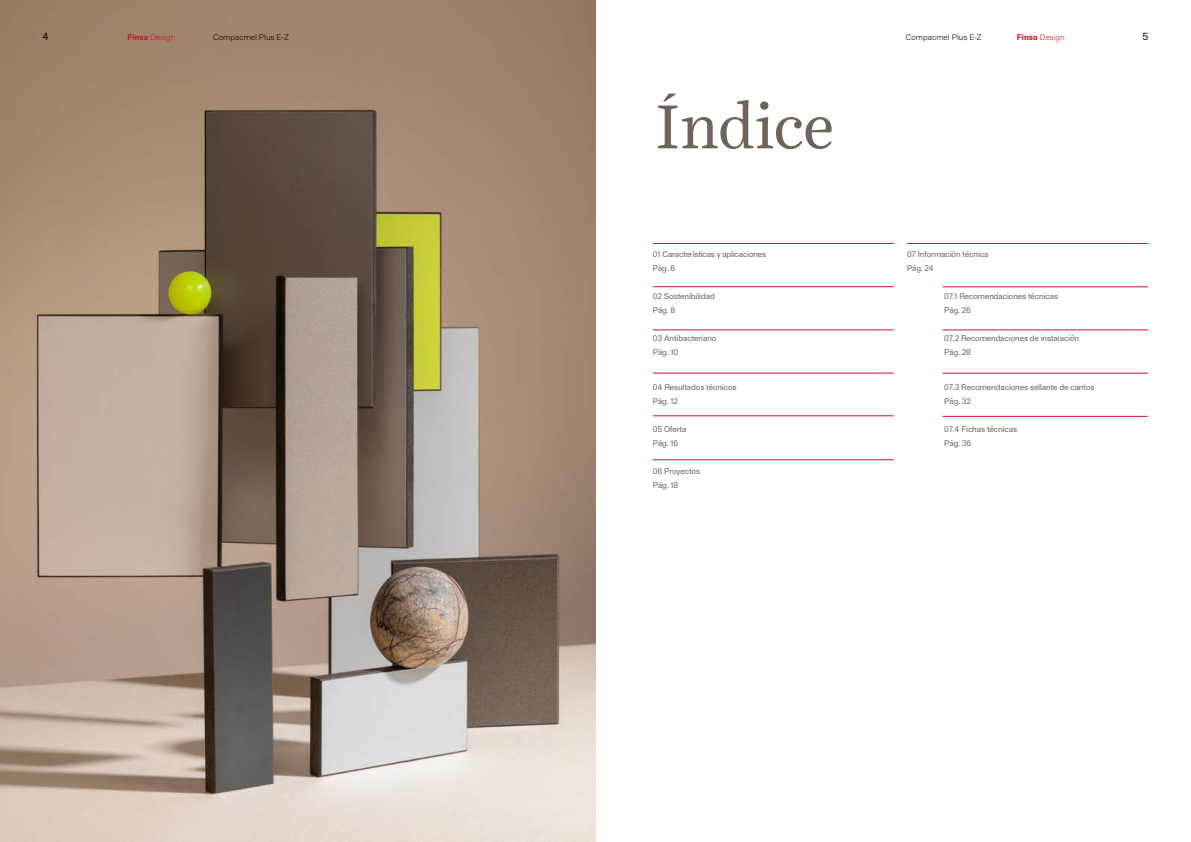
<style>
.page{position:relative;width:1191px;height:842px;background:#fff}
.page>*{position:absolute;margin:0;border:0;box-sizing:border-box;transform-origin:0 0}
.t1{font:63px "Harriet Text";letter-spacing:-.02em;color:#70635b}
.t2{font:10px "Staff Grotesk";color:#000}
.t3{font:8px/14px "Staff Grotesk";letter-spacing:-.01em;color:#70635b}
.t4{font:300 8px "Staff Grotesk";color:#000}
.t5{font:300 8px "Staff Grotesk";color:#ce1428}
.s1{font-weight:700}
</style>
<div class="page">
<img style="left:0;top:0;width:595px;height:842px">
<hr style="left:653px;top:243px;width:240px;height:1px;background:#ce1428">
<hr style="left:653px;top:329px;width:240px;height:1px;background:#ce1428">
<hr style="left:653px;top:286px;width:240px;height:1px;background:#ce1428">
<hr style="left:653px;top:373px;width:240px;height:1px;background:#ce1428">
<hr style="left:942px;top:416px;width:205px;height:1px;background:#ce1428">
<hr style="left:653px;top:415px;width:240px;height:1px;background:#ce1428">
<hr style="left:653px;top:459px;width:240px;height:1px;background:#ce1428">
<hr style="left:907px;top:243px;width:241px;height:1px;background:#ce1428">
<hr style="left:942px;top:286px;width:206px;height:1px;background:#ce1428">
<hr style="left:942px;top:329px;width:206px;height:1px;background:#ce1428">
<hr style="left:942px;top:373px;width:206px;height:1px;background:#ce1428">
<p class="t2" style="left:43px;top:30px;width:8px">4</p>
<p class="t5" style="left:128px;top:32px;width:49px"><span class="s1">Finsa</span> Design</p>
<p class="t4" style="left:213px;top:32px;width:78px">Compacmel Plus E-Z</p>
<p class="t4" style="left:905px;top:32px;width:78px">Compacmel Plus E-Z</p>
<p class="t5" style="left:1017px;top:32px;width:49px"><span class="s1">Finsa</span> Design</p>
<p class="t2" style="left:1142px;top:30px;width:7px">5</p>
<h1 class="t1" style="left:655px;top:82px;width:181px">Índice</h1>
<p class="t3" style="left:653px;top:247px;width:115px">01 Características y aplicaciones<br>Pág. 6</p>
<p class="t3" style="left:653px;top:289px;width:63px">02 Sostenibilidad<br>Pág. 8</p>
<p class="t3" style="left:653px;top:331px;width:65px">03 Antibacteriano<br>Pág. 10</p>
<p class="t3" style="left:653px;top:380px;width:85px">04 Resultados técnicos<br>Pág. 12</p>
<p class="t3" style="left:653px;top:422px;width:35px">05 Oferta<br>Pág. 16</p>
<p class="t3" style="left:653px;top:464px;width:49px">06 Proyectos<br>Pág. 18</p>
<p class="t3" style="left:907px;top:247px;width:83px">07 Información técnica<br>Pág. 24</p>
<p class="t3" style="left:944px;top:289px;width:115px">07.1 Recomendaciones técnicas<br>Pág. 26</p>
<p class="t3" style="left:944px;top:331px;width:136px">07.2 Recomendaciones de instalación<br>Pág. 28</p>
<p class="t3" style="left:944px;top:380px;width:152px">07.3 Recomendaciones sellante de cantos<br>Pág. 32</p>
<p class="t3" style="left:944px;top:422px;width:74px">07.4 Fichas técnicas<br>Pág. 36</p>
</div>
